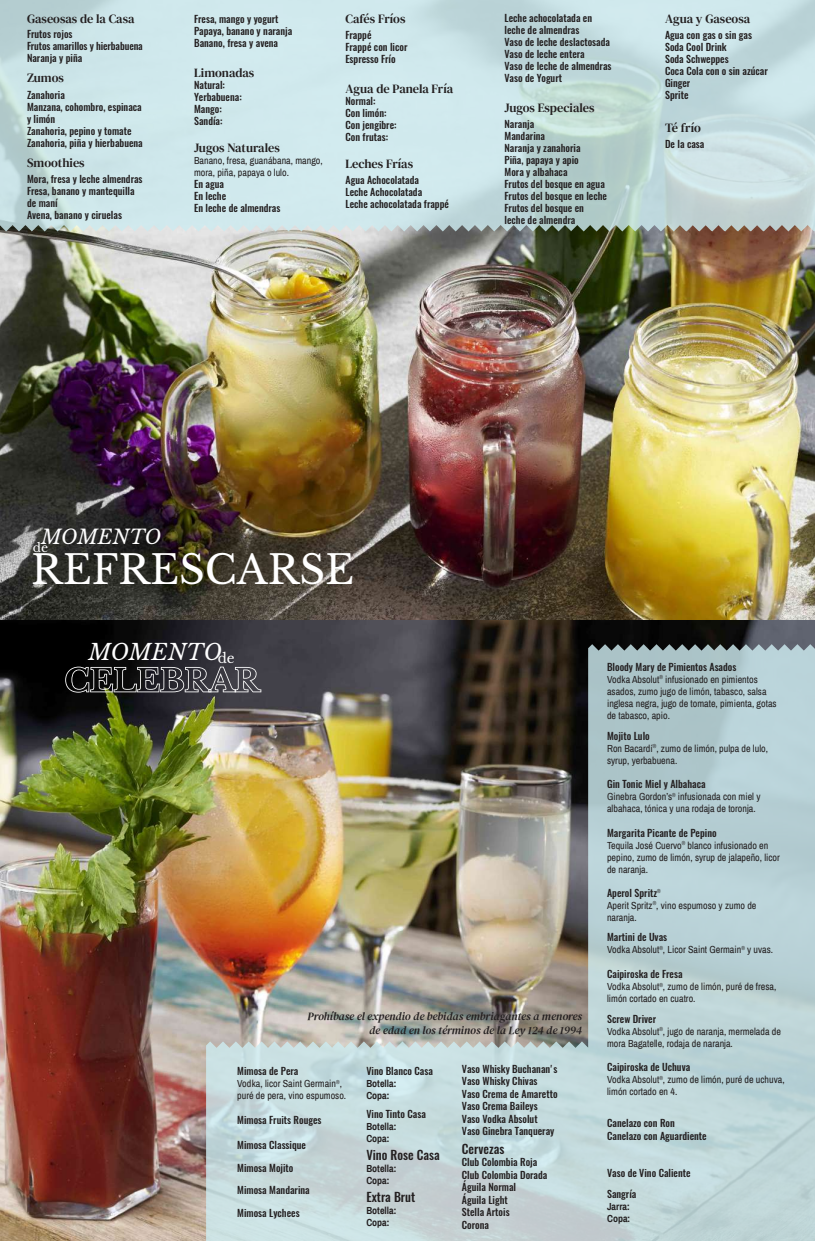
<style>
.page{position:relative;width:815px;height:1241px;background:#fff}
.page>*{position:absolute;margin:0;border:0;box-sizing:border-box;transform-origin:0 0}
.t1{font:40px "Libre Baskerville";color:#fff}
.t2{font:italic 22.12px "Libre Baskerville";color:#fff}
.t3{font:italic 20px "Libre Baskerville";color:#fff}
.t4{font:12.5px "DM Serif Text";color:#231f20}
.t5{font:500 12.5px "Oswald";color:#231f20}
.t6{font:italic 11.25px/13.5px "DM Serif Text";color:#231f20;text-align:right}
.t7{font:500 10px/12px "Oswald";color:#231f20}
.t8{font:10px/12px "Archivo Narrow";color:#231f20}
.t9{font:700 10px/12px "Archivo Narrow";color:#231f20}
</style>
<div class="page">
<img style="left:0;top:231px;width:815px;height:1009px">
<svg style="left:0;top:0;width:815px;height:231px;background:#c8e0e3"></svg>
<img style="left:206px;top:644px;width:609px;height:596px">
<svg style="left:65px;top:666px;width:196px;height:26px;background:#49484c"></svg>
<p class="t4" style="left:27px;top:12px;width:109px">Gaseosas de la Casa</p>
<p class="t7" style="left:27px;top:28px;width:117px">Frutos rojos<br>Frutos amarillos y hierbabuena<br>Naranja y piña</p>
<p class="t4" style="left:27px;top:71px;width:38px">Zumos</p>
<p class="t7" style="left:27px;top:89px;width:117px">Zanahoria<br>Manzana, cohombro, espinaca y limón<br>Zanahoria, pepino y tomate<br>Zanahoria, piña y hierbabuena</p>
<p class="t4" style="left:27px;top:155px;width:59px">Smoothies</p>
<p class="t7" style="left:27px;top:173px;width:117px">Mora, fresa y leche almendras<br>Fresa, banano y mantequilla de maní<br>Avena, banano y ciruelas</p>
<p class="t7" style="left:194px;top:13px;width:100px">Fresa, mango y yogurt<br>Papaya, banano y naranja<br>Banano, fresa y avena</p>
<p class="t4" style="left:194px;top:65px;width:62px">Limonadas</p>
<p class="t7" style="left:194px;top:79px;width:49px">Natural:<br>Yerbabuena:<br>Mango:<br>Sandía:</p>
<p class="t4" style="left:194px;top:140px;width:87px">Jugos Naturales</p>
<p class="t8" style="left:194px;top:154px;width:130px">Banano, fresa, guanábana, mango, mora, piña, papaya o lulo.</p>
<p class="t7" style="left:194px;top:178px;width:88px">En agua<br>En leche<br>En leche de almendras</p>
<p class="t4" style="left:346px;top:11px;width:61px">Cafés Fríos</p>
<p class="t7" style="left:346px;top:29px;width:63px">Frappé<br>Frappé con licor<br>Espresso Frío</p>
<p class="t4" style="left:346px;top:81px;width:109px">Agua de Panela Fría</p>
<p class="t7" style="left:346px;top:95px;width:52px">Normal:<br>Con limón:<br>Con jengibre:<br>Con frutas:</p>
<p class="t4" style="left:346px;top:156px;width:69px">Leches Frías</p>
<p class="t7" style="left:346px;top:174px;width:105px">Agua Achocolatada<br>Leche Achocolatada<br>Leche achocolatada frappé</p>
<p class="t7" style="left:505px;top:12px;width:109px">Leche achocolatada en leche de almendras<br>Vaso de leche deslactosada<br>Vaso de leche entera<br>Vaso de leche de almendras<br>Vaso de Yogurt</p>
<p class="t4" style="left:505px;top:100px;width:92px">Jugos Especiales</p>
<p class="t7" style="left:505px;top:118px;width:104px">Naranja<br>Mandarina<br>Naranja y zanahoria<br>Piña, papaya y apio<br>Mora y albahaca<br>Frutos del bosque en agua<br>Frutos del bosque en leche<br>Frutos del bosque en leche de almendra</p>
<p class="t4" style="left:665px;top:12px;width:87px">Agua y Gaseosa</p>
<p class="t7" style="left:665px;top:30px;width:104px">Agua con gas o sin gas<br>Soda Cool Drink<br>Soda Schweppes<br>Coca Cola con o sin azúcar<br>Ginger<br>Sprite</p>
<p class="t4" style="left:665px;top:120px;width:37px">Té frío</p>
<p class="t7" style="left:665px;top:138px;width:41px">De la casa</p>
<h3 class="t3" style="left:33px;top:525px;width:130px"><sub>de</sub>MOMENTO</h3>
<h1 class="t1" style="left:31px;top:545px;width:325px">REFRESCARSE</h1>
<h2 class="t2" style="left:89px;top:638px;width:148px">MOMENTO<sub>de</sub></h2>
<p class="t6" style="left:308px;top:1009px;width:276px">Prohíbase el expendio de bebidas embriagantes a menores de edad en los términos de la Ley 124 de 1994</p>
<p class="t7" style="left:237px;top:1065px;width:63px">Mimosa de Pera</p>
<p class="t8" style="left:237px;top:1077px;width:110px">Vodka, licor Saint Germain<sup>®</sup>, puré de pera, vino espumoso.</p>
<p class="t7" style="left:237px;top:1113px;width:86px">Mimosa Fruits Rouges</p>
<p class="t7" style="left:237px;top:1138px;width:70px">Mimosa Classique</p>
<p class="t7" style="left:237px;top:1161px;width:58px">Mimosa Mojito</p>
<p class="t7" style="left:237px;top:1183px;width:74px">Mimosa Mandarina</p>
<p class="t7" style="left:237px;top:1206px;width:64px">Mimosa Lychees</p>
<p class="t7" style="left:366px;top:1065px;width:68px">Vino Blanco Casa</p>
<p class="t9" style="left:366px;top:1077px;width:32px">Botella:<br>Copa:</p>
<p class="t7" style="left:366px;top:1107px;width:61px">Vino Tinto Casa</p>
<p class="t9" style="left:366px;top:1119px;width:32px">Botella:<br>Copa:</p>
<p class="t5" style="left:366px;top:1145px;width:75px">Vino Rose Casa</p>
<p class="t9" style="left:366px;top:1161px;width:32px">Botella:<br>Copa:</p>
<p class="t5" style="left:366px;top:1188px;width:50px">Extra Brut</p>
<p class="t9" style="left:366px;top:1204px;width:32px">Botella:<br>Copa:</p>
<p class="t7" style="left:462px;top:1062px;width:97px;line-height:12.5px">Vaso Whisky Buchanan's<br>Vaso Whisky Chivas<br>Vaso Crema de Amaretto<br>Vaso Crema Baileys<br>Vaso Vodka Absolut<br>Vaso Ginebra Tanqueray</p>
<p class="t5" style="left:462px;top:1139px;width:44px">Cervezas</p>
<p class="t7" style="left:462px;top:1155px;width:87px;line-height:12.5px">Club Colombia Roja<br>Club Colombia Dorada<br>Águila Normal<br>Águila Light<br>Stella Artois<br>Corona</p>
<p class="t7" style="left:607px;top:660px;width:131px">Bloody Mary de Pimientos Asados</p>
<p class="t8" style="left:607px;top:673px;width:171px">Vodka Absolut<sup>®</sup> infusionado en pimientos asados, zumo jugo de limón, tabasco, salsa inglesa negra, jugo de tomate, pimienta, gotas de tabasco, apio.</p>
<p class="t7" style="left:607px;top:729px;width:44px">Mojito Lulo</p>
<p class="t8" style="left:607px;top:741px;width:162px">Ron Bacardí<sup>®</sup>, zumo de limón, pulpa de lulo, syrup, yerbabuena.</p>
<p class="t7" style="left:607px;top:778px;width:100px">Gin Tonic Miel y Albahaca</p>
<p class="t8" style="left:607px;top:790px;width:155px">Ginebra Gordon’s<sup>®</sup> infusionada con miel y albahaca, tónica y una rodaja de toronja.</p>
<p class="t7" style="left:607px;top:826px;width:111px">Margarita Picante de Pepino</p>
<p class="t8" style="left:607px;top:838px;width:174px">Tequila José Cuervo<sup>®</sup> blanco infusionado en pepino, zumo de limón, syrup de jalapeño, licor de naranja.</p>
<p class="t7" style="left:607px;top:886px;width:55px">Aperol Spritz<sup>®</sup></p>
<p class="t8" style="left:607px;top:898px;width:151px">Aperit Spritz<sup>®</sup>, vino espumoso y zumo de naranja.</p>
<p class="t7" style="left:607px;top:931px;width:62px">Martini de Uvas</p>
<p class="t8" style="left:607px;top:943px;width:168px">Vodka Absolut<sup>®</sup>, Licor Saint Germain<sup>®</sup> y uvas.</p>
<p class="t7" style="left:607px;top:967px;width:77px">Caipiroska de Fresa</p>
<p class="t8" style="left:607px;top:980px;width:171px">Vodka Absolut<sup>®</sup>, zumo de limón, puré de fresa, limón cortado en cuatro.</p>
<p class="t7" style="left:607px;top:1012px;width:51px">Screw Driver</p>
<p class="t8" style="left:607px;top:1024px;width:175px">Vodka Absolut<sup>®</sup>, jugo de naranja, mermelada de mora Bagatelle, rodaja de naranja.</p>
<p class="t7" style="left:607px;top:1061px;width:85px">Caipiroska de Uchuva</p>
<p class="t8" style="left:607px;top:1073px;width:179px">Vodka Absolut<sup>®</sup>, zumo de limón, puré de uchuva, limón cortado en 4.</p>
<p class="t7" style="left:607px;top:1116px;width:101px;line-height:12.5px">Canelazo con Ron<br>Canelazo con Aguardiente</p>
<p class="t7" style="left:607px;top:1162px;width:85px;line-height:21.2px">Vaso de Vino Caliente<br>Sangría</p>
<p class="t9" style="left:607px;top:1200px;width:25px">Jarra:<br>Copa:</p>
</div>
